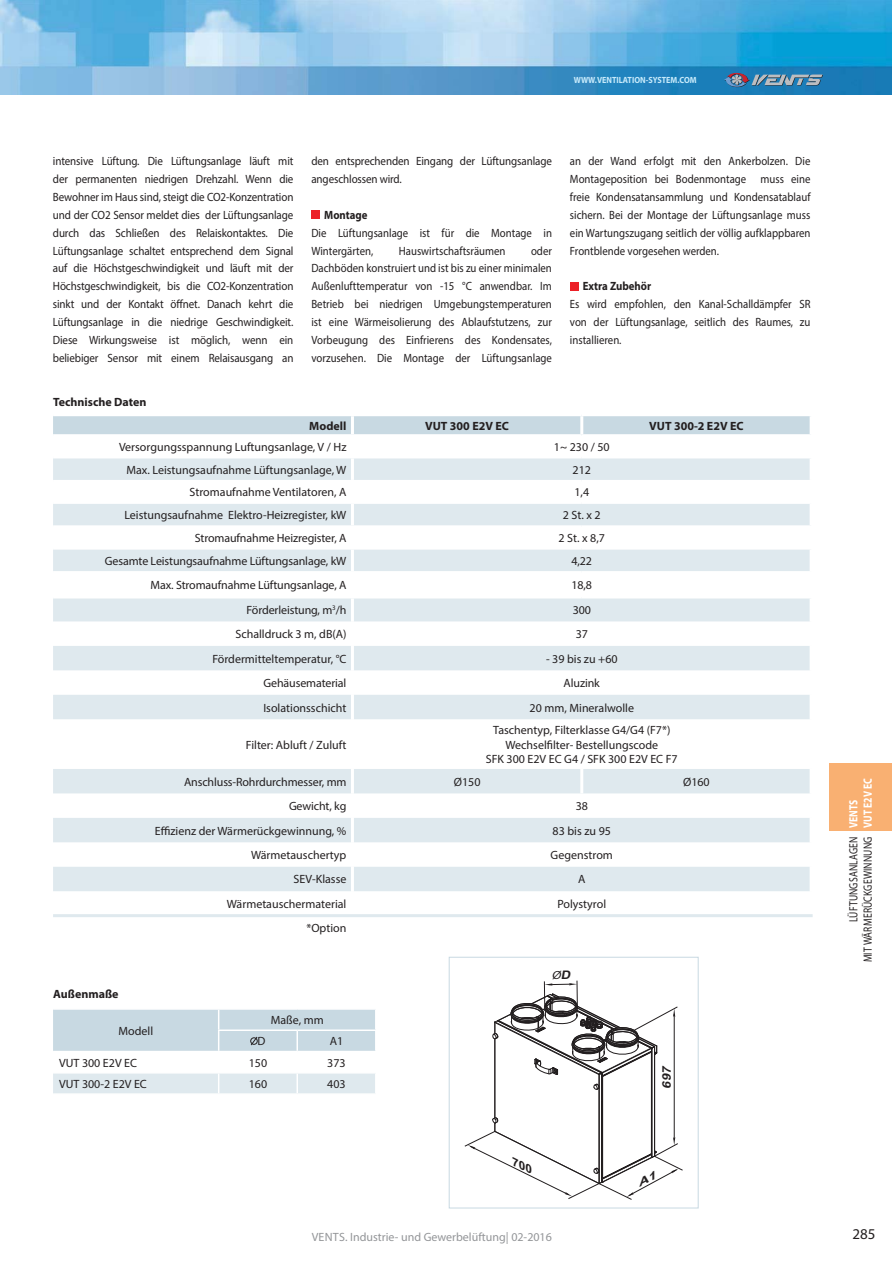
<style>
.page{position:relative;width:893px;height:1263px;background:#fff}
.page>*{position:absolute;margin:0;border:0;box-sizing:border-box;transform-origin:0 0}
.t1{font:15px "Myriad Pro";color:#231f20}
.t2{font:12px/14.4px "Myriad Pro";color:#231f20;text-align:center}
.t3{font:12px/18px "Myriad Pro";color:#231f20;text-align:justify;scale:.9 1}
.t4{font:12px/18px "Myriad Pro";color:#231f20;text-align:justify;scale:.92 1}
.t5{font:700 12px "Myriad Pro";color:#231f20}
.t6{font:12px "Myriad Pro";color:#939598}
.t7{font:12px/14.4px "Myriad Pro";letter-spacing:.02em;color:#231f20;text-align:right;scale:.8 1}
.t8{font:700 12px "Myriad Pro";color:#231f20;scale:.9 1}
.t9{font:700 12px/14.4px "Myriad Pro";letter-spacing:.02em;color:#fff;scale:.8 1}
.t10{font:italic 700 11.85px "Arial";color:#221e1f;scale:1.12 1}
.t11{font:italic 11.85px "Myriad Pro";color:#221e1f;scale:1.12 1}
.t12{font:700 9px "Myriad Pro";color:#c7eafb;scale:.9 1}
.s1{font-family:"Arial";font-weight:700}
</style>
<div class="page">
<img style="left:1px;top:0;width:891px;height:94px">
<svg style="left:724px;top:73px;width:99px;height:14px"></svg>
<div style="left:829px;top:763px;width:63px;height:68px;background:#f9b072"></div>
<div style="left:311px;top:210px;width:9px;height:9px;background:#ec2027"></div>
<div style="left:570px;top:282px;width:8px;height:8px;background:#ec2027"></div>
<div style="left:53px;top:416px;width:756px;height:18px;background:#c8d9e2"></div>
<svg style="left:53px;top:458px;width:756px;height:433px"></svg>
<hr style="left:351px;top:416px;width:3px;height:18px;background:#fff">
<hr style="left:580px;top:416px;width:3px;height:18px;background:#fff">
<hr style="left:351px;top:458px;width:3px;height:22px;background:#fff">
<hr style="left:53px;top:480px;width:529px;height:3px;background:#fff">
<hr style="left:351px;top:483px;width:3px;height:18px;background:#fff">
<hr style="left:582px;top:480px;width:230px;height:3px;background:#fff">
<hr style="left:53px;top:501px;width:529px;height:3px;background:#fff">
<hr style="left:351px;top:504px;width:3px;height:21px;background:#fff">
<hr style="left:582px;top:501px;width:230px;height:3px;background:#fff">
<hr style="left:53px;top:525px;width:529px;height:3px;background:#fff">
<hr style="left:351px;top:528px;width:3px;height:19px;background:#fff">
<hr style="left:582px;top:525px;width:230px;height:3px;background:#fff">
<hr style="left:53px;top:547px;width:529px;height:3px;background:#fff">
<hr style="left:351px;top:550px;width:3px;height:21px;background:#fff">
<hr style="left:582px;top:547px;width:230px;height:3px;background:#fff">
<hr style="left:53px;top:571px;width:529px;height:3px;background:#fff">
<hr style="left:351px;top:574px;width:3px;height:22px;background:#fff">
<hr style="left:582px;top:571px;width:230px;height:3px;background:#fff">
<hr style="left:53px;top:596px;width:529px;height:3px;background:#fff">
<hr style="left:351px;top:599px;width:3px;height:22px;background:#fff">
<hr style="left:582px;top:596px;width:230px;height:3px;background:#fff">
<hr style="left:351px;top:621px;width:3px;height:25px;background:#fff">
<hr style="left:351px;top:646px;width:3px;height:24px;background:#fff">
<hr style="left:351px;top:670px;width:3px;height:25px;background:#fff">
<hr style="left:351px;top:695px;width:3px;height:24px;background:#fff">
<hr style="left:351px;top:719px;width:3px;height:50px;background:#fff">
<hr style="left:351px;top:769px;width:3px;height:24px;background:#fff">
<hr style="left:580px;top:769px;width:3px;height:24px;background:#fff">
<hr style="left:351px;top:793px;width:3px;height:25px;background:#fff">
<hr style="left:351px;top:818px;width:3px;height:24px;background:#fff">
<hr style="left:351px;top:842px;width:3px;height:25px;background:#fff">
<hr style="left:351px;top:867px;width:3px;height:24px;background:#fff">
<hr style="left:53px;top:914px;width:759px;height:3px;background:#dfe9ee">
<svg style="left:53px;top:1009px;width:323px;height:85px"></svg>
<div style="left:449px;top:957px;width:249px;height:251px;border:1px solid #c8d9e2"></div>
<svg style="left:464px;top:981px;width:219px;height:219px"></svg>
<p class="t12" style="left:574px;top:77px;width:138px">WWW.VENTILATION-SYSTEM.COM</p>
<p class="t4" style="left:53px;top:152px;width:263px">intensive Lüftung. Die Lüftungsanlage läuft mit der permanenten niedrigen Drehzahl. Wenn die Bewohner im Haus sind, steigt die CO2-Konzentration und der CO2 Sensor meldet dies der Lüftungsanlage durch das Schließen des Relaiskontaktes. Die Lüftungsanlage schaltet entsprechend dem Signal auf die Höchstgeschwindigkeit und läuft mit der Höchstgeschwindigkeit, bis die CO2-Konzentration sinkt und der Kontakt öffnet. Danach kehrt die Lüftungsanlage in die niedrige Geschwindigkeit.<br>Diese Wirkungsweise ist möglich, wenn ein beliebiger Sensor mit einem Relaisausgang an</p>
<p class="t4" style="left:311px;top:152px;width:263px">den entsprechenden Eingang der Lüftungsanlage angeschlossen wird.</p>
<p class="t8" style="left:324px;top:210px;width:50px">Montage</p>
<p class="t3" style="left:311px;top:224px;width:269px">Die Lüftungsanlage ist für die Montage in<br>Wintergärten,</p>
<p class="t3" style="left:399px;top:242px;width:120px">Hauswirtschaftsräumen</p>
<p class="t3" style="left:311px;top:242px;width:269px;text-indent:220px">oder Dachböden konstruiert und ist bis zu einer minimalen Außenlufttemperatur von -15 °C anwendbar. Im Betrieb bei niedrigen Umgebungstemperaturen ist eine Wärmeisolierung des Ablaufstutzens, zur Vorbeugung des Einfrierens des Kondensates, vorzusehen. Die Montage der Lüftungsanlage</p>
<p class="t5" style="left:53px;top:398px;width:95px">Technische Daten</p>
<p class="t3" style="left:570px;top:152px;width:269px">an der Wand erfolgt mit den Ankerbolzen. Die Montageposition bei Bodenmontage muss eine freie Kondensatansammlung und Kondensatablauf sichern. Bei der Montage der Lüftungsanlage muss ein Wartungszugang seitlich der völlig aufklappbaren Frontblende vorgesehen werden.</p>
<p class="t8" style="left:583px;top:282px;width:78px">Extra Zubehör</p>
<p class="t3" style="left:570px;top:296px;width:269px">Es wird empfohlen, den Kanal-Schalldämpfer SR von der Lüftungsanlage, seitlich des Raumes, zu installieren.</p>
<p class="t5" style="left:309px;top:421px;width:39px">Modell</p>
<p class="t5" style="left:425px;top:421px;width:85px">VUT 300 E2V ЕС</p>
<p class="t5" style="left:649px;top:421px;width:96px">VUT 300-2 E2V ЕС</p>
<p class="t2" style="left:119px;top:440px;width:229px">Versorgungsspannung Luftungsanlage, V / Hz</p>
<p class="t2" style="left:554px;top:440px;width:57px">1~ 230 / 50</p>
<p class="t2" style="left:126px;top:463px;width:221px">Max. Leistungsaufnahme Lüftungsanlage, W</p>
<p class="t2" style="left:572px;top:463px;width:20px">212</p>
<p class="t2" style="left:190px;top:486px;width:158px">Stromaufnahme Ventilatoren, A</p>
<p class="t2" style="left:574px;top:486px;width:16px">1,4</p>
<p class="t2" style="left:124px;top:509px;width:223px">Leistungsaufnahme Elektro-Heizregister, kW</p>
<p class="t2" style="left:563px;top:509px;width:39px">2 St. x 2</p>
<p class="t2" style="left:195px;top:532px;width:153px">Stromaufnahme Heizregister, A</p>
<p class="t2" style="left:559px;top:532px;width:48px">2 St. x 8,7</p>
<p class="t2" style="left:105px;top:554px;width:243px">Gesamte Leistungsaufnahme Lüftungsanlage, kW</p>
<p class="t2" style="left:571px;top:554px;width:22px">4,22</p>
<p class="t2" style="left:151px;top:579px;width:197px">Max. Stromaufnahme Lüftungsanlage, A</p>
<p class="t2" style="left:571px;top:579px;width:22px">18,8</p>
<p class="t2" style="left:247px;top:603px;width:101px">Förderleistung, m<sup>3</sup>/h</p>
<p class="t2" style="left:573px;top:603px;width:20px">300</p>
<p class="t2" style="left:235px;top:628px;width:113px">Schalldruck 3 m, dB(A)</p>
<p class="t2" style="left:576px;top:628px;width:14px">37</p>
<p class="t2" style="left:212px;top:652px;width:136px">Fördermitteltemperatur, °С</p>
<p class="t2" style="left:546px;top:652px;width:73px">- 39 bis zu +60</p>
<p class="t2" style="left:264px;top:677px;width:84px">Gehäusematerial</p>
<p class="t2" style="left:564px;top:677px;width:38px">Aluzink</p>
<p class="t2" style="left:263px;top:701px;width:85px">Isolationsschicht</p>
<p class="t2" style="left:529px;top:701px;width:106px">20 mm, Mineralwolle</p>
<p class="t2" style="left:246px;top:738px;width:102px">Filter: Abluft / Zuluft</p>
<p class="t2" style="left:486px;top:724px;width:193px">Taschentyp, Filterklasse G4/G4 (F7*)<br>Wechselfilter- Bestellungscode<br>SFK 300 E2V EC G4 / SFK 300 E2V EC F7</p>
<p class="t2" style="left:184px;top:775px;width:164px">Anschluss-Rohrdurchmesser, mm</p>
<p class="t2" style="left:454px;top:775px;width:28px">Ø150</p>
<p class="t2" style="left:683px;top:775px;width:28px">Ø160</p>
<p class="t2" style="left:289px;top:800px;width:59px">Gewicht, kg</p>
<p class="t2" style="left:576px;top:800px;width:14px">38</p>
<p class="t2" style="left:155px;top:824px;width:193px">Effizienz der Wärmerückgewinnung, %</p>
<p class="t2" style="left:553px;top:824px;width:60px">83 bis zu 95</p>
<p class="t2" style="left:251px;top:849px;width:97px">Wärmetauschertyp</p>
<p class="t2" style="left:551px;top:849px;width:64px">Gegenstrom</p>
<p class="t2" style="left:294px;top:873px;width:54px">SEV-Klasse</p>
<p class="t2" style="left:578px;top:873px;width:9px">A</p>
<p class="t2" style="left:227px;top:897px;width:121px">Wärmetauschermaterial</p>
<p class="t2" style="left:557px;top:897px;width:50px">Polystyrol</p>
<p class="t2" style="left:306px;top:922px;width:42px">*Option</p>
<p class="t5" style="left:53px;top:990px;width:67px">Außenmaße</p>
<p class="t2" style="left:119px;top:1024px;width:36px">Modell</p>
<p class="t2" style="left:271px;top:1013px;width:54px">Maße, mm</p>
<p class="t2" style="left:258px;top:1035px;width:9px">D</p>
<p class="t2" style="left:330px;top:1035px;width:15px">A1</p>
<p class="t2" style="left:59px;top:1056px;width:80px">VUT 300 E2V ЕС</p>
<p class="t2" style="left:249px;top:1056px;width:20px">150</p>
<p class="t2" style="left:327px;top:1056px;width:20px">373</p>
<p class="t2" style="left:59px;top:1077px;width:89px">VUT 300-2 E2V ЕС</p>
<p class="t2" style="left:249px;top:1077px;width:20px">160</p>
<p class="t2" style="left:327px;top:1077px;width:20px">403</p>
<p class="t11" style="left:552px;top:968px;width:20px">Ø<span class="s1">D</span></p>
<p class="t10" style="left:660px;top:1089px;width:21px;rotate:-90deg">697</p>
<p class="t9" style="left:847px;top:828px;width:64px;rotate:-90deg">VENTS<br>VUT E2V ЕС</p>
<p class="t7" style="left:847px;top:962px;width:159px;rotate:-90deg">LÜFTUNGSANLAGEN<br>MIT WÄRMERÜCKGEWINNUNG</p>
<p class="t6" style="left:312px;top:1233px;width:242px">VENTS. Industrie- und Gewerbelüftung| 02-2016</p>
<p class="t1" style="left:852px;top:1229px;width:25px">285</p>
</div>
